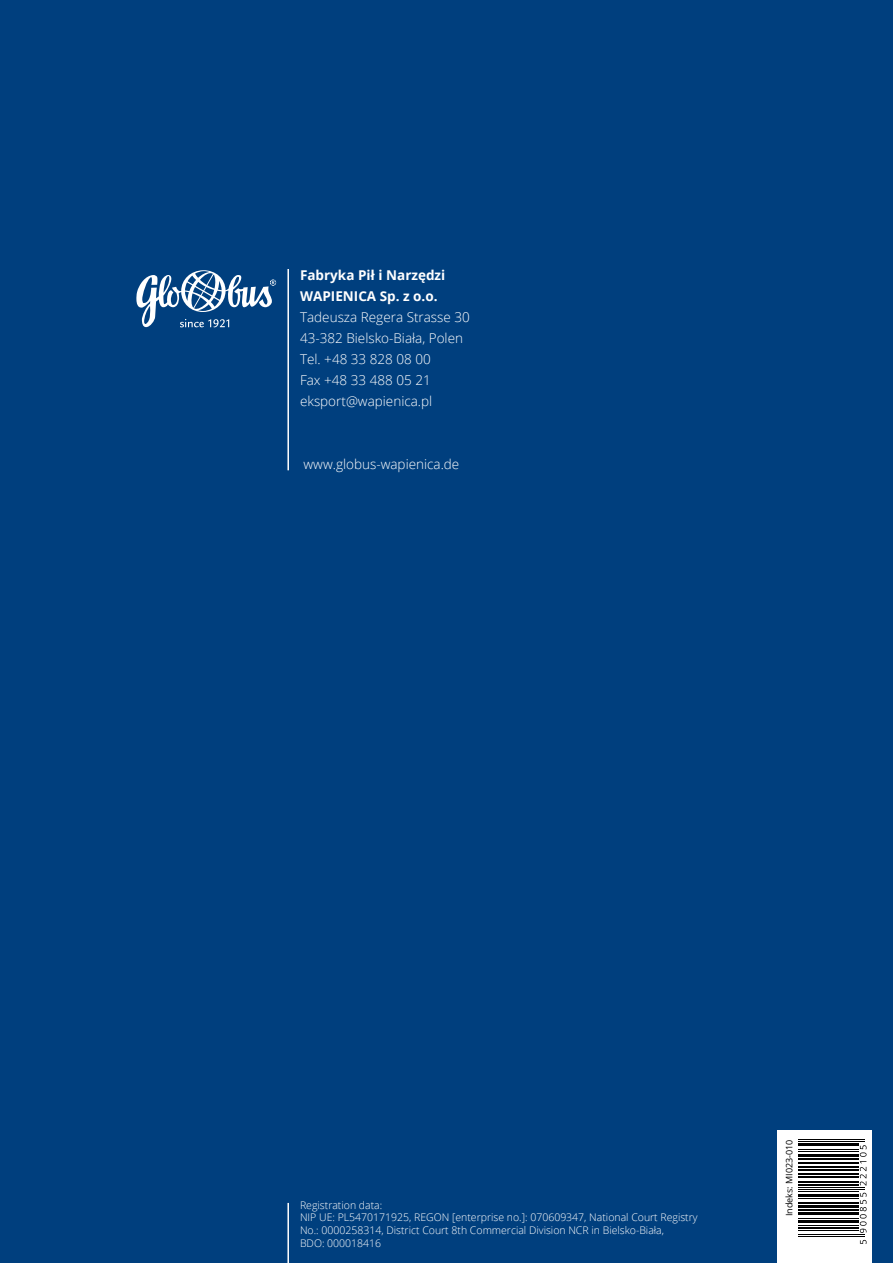
<style>
.page{position:relative;width:893px;height:1263px;background:#003f7e}
.page>*{position:absolute;margin:0;border:0;box-sizing:border-box;transform-origin:0 0}
.t1{font:300 13.5px/21px "Open Sans";color:#fff}
.t2{font:700 13.5px/21px "Open Sans";color:#fff}
.t3{font:300 10.5px/12.6px "Open Sans";color:#fff}
.t4{font:9px "Open Sans";color:#000}
</style>
<div class="page">
<div style="left:778px;top:1130px;width:94px;height:133px;background:#fff"></div>
<hr style="left:790px;top:1236px;width:75px;height:1px;background:#000">
<hr style="left:790px;top:1234px;width:75px;height:1px;background:#000">
<hr style="left:790px;top:1230px;width:69px;height:1px;background:#000">
<hr style="left:790px;top:1227px;width:69px;height:2px;background:#000">
<hr style="left:790px;top:1225px;width:69px;height:1px;background:#000">
<hr style="left:790px;top:1220px;width:69px;height:2px;background:#000">
<hr style="left:790px;top:1217px;width:69px;height:1px;background:#000">
<hr style="left:790px;top:1212px;width:69px;height:3px;background:#000">
<hr style="left:790px;top:1209px;width:69px;height:2px;background:#000">
<hr style="left:790px;top:1205px;width:69px;height:3px;background:#000">
<hr style="left:790px;top:1202px;width:69px;height:2px;background:#000">
<hr style="left:790px;top:1198px;width:69px;height:1px;background:#000">
<hr style="left:790px;top:1194px;width:69px;height:3px;background:#000">
<hr style="left:790px;top:1191px;width:69px;height:1px;background:#000">
<hr style="left:790px;top:1189px;width:75px;height:1px;background:#000">
<hr style="left:790px;top:1187px;width:75px;height:1px;background:#000">
<hr style="left:790px;top:1184px;width:69px;height:1px;background:#000">
<hr style="left:790px;top:1180px;width:69px;height:2px;background:#000">
<hr style="left:790px;top:1176px;width:69px;height:2px;background:#000">
<hr style="left:790px;top:1173px;width:69px;height:2px;background:#000">
<hr style="left:790px;top:1169px;width:69px;height:2px;background:#000">
<hr style="left:790px;top:1166px;width:69px;height:2px;background:#000">
<hr style="left:790px;top:1162px;width:69px;height:2px;background:#000">
<hr style="left:790px;top:1158px;width:69px;height:2px;background:#000">
<hr style="left:790px;top:1154px;width:69px;height:3px;background:#000">
<hr style="left:790px;top:1151px;width:69px;height:1px;background:#000">
<hr style="left:790px;top:1148px;width:69px;height:1px;background:#000">
<hr style="left:790px;top:1143px;width:69px;height:3px;background:#000">
<hr style="left:790px;top:1141px;width:75px;height:1px;background:#000">
<hr style="left:790px;top:1139px;width:75px;height:1px;background:#000">
<svg style="left:860px;top:1240px;width:6px;height:4px"></svg>
<svg style="left:860px;top:1193px;width:6px;height:40px"></svg>
<svg style="left:860px;top:1145px;width:6px;height:40px"></svg>
<div style="left:778px;top:1130px;width:20px;height:133px;background:#fff"></div>
<hr style="left:287px;top:269px;width:2px;height:201px;background:#fff">
<hr style="left:287px;top:1203px;width:2px;height:60px;background:#fff">
<svg style="left:136px;top:270px;width:140px;height:57px"></svg>
<p class="t2" style="left:300px;top:265px;width:147px">Fabryka Pił i Narzędzi<br>WAPIENICA Sp. z o.o.</p>
<p class="t1" style="left:300px;top:307px;width:171px">Tadeusza Regera Strasse 30<br>43-382 Bielsko-Biała, Polen<br>Tel. +48 33 828 08 00<br>Fax +48 33 488 05 21 eksport@wapienica.pl</p>
<p class="t1" style="left:304px;top:454px;width:157px">www.globus-wapienica.de</p>
<p class="t3" style="left:300px;top:1198px;width:399px">Registration data:<br>NIP UE: PL5470171925, REGON [enterprise no.]: 070609347, National Court Registry No.: 0000258314, District Court 8th Commercial Division NCR in Bielsko-Biała,<br>BDO: 000018416</p>
<p class="t4" style="left:783px;top:1216px;width:78px;rotate:-90deg">Indeks: MI023-010</p>
</div>
